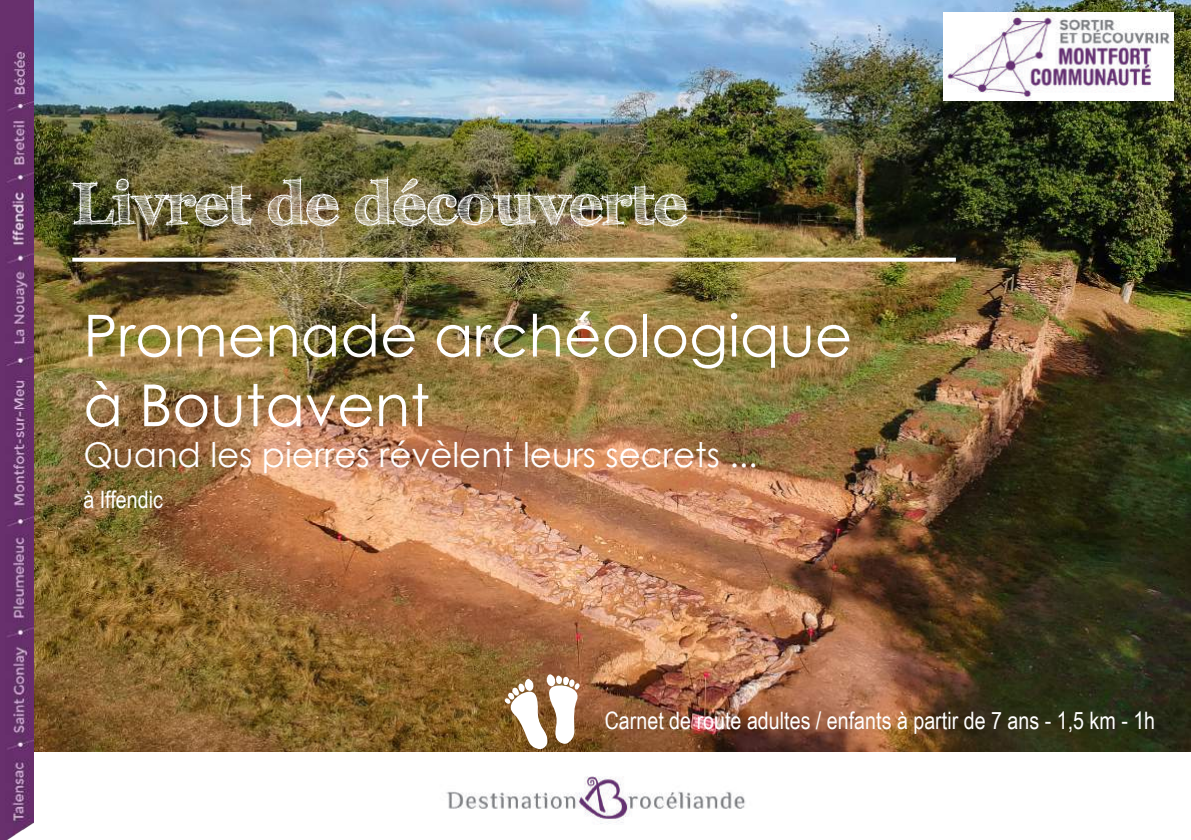
<style>
.page{position:relative;width:1191px;height:840px;background:#fff}
.page>*{position:absolute;margin:0;border:0;box-sizing:border-box;transform-origin:0 0}
.t1{font:700 60px "FFF Tusj";color:#fff}
.t2{font:58px/69.6px "Century Gothic";color:#fff}
.t3{font:34px "Century Gothic";color:#fff}
.t4{font:24px "Arial Narrow";color:#fff}
</style>
<div class="page">
<img style="left:33px;top:0;width:1158px;height:751px">
<svg style="left:72px;top:257px;width:884px;height:4px"></svg>
<svg style="left:505px;top:674px;width:74px;height:74px"></svg>
<img style="left:943px;top:13px;width:230px;height:88px">
<img style="left:33px;top:751px;width:1158px;height:73px">
<img style="left:0;top:0;width:33px;height:838px">
<h1 class="t1" style="left:72px;top:168px;width:616px">Livret de découverte</h1>
<h2 class="t2" style="left:83px;top:299px;width:770px">Promenade archéologique à Boutavent</h2>
<h3 class="t3" style="left:83px;top:430px;width:676px">Quand les pierres révèlent leurs secrets ...</h3>
<p class="t4" style="left:83px;top:481px;width:81px">à Iffendic</p>
<p class="t4" style="left:605px;top:702px;width:552px">Carnet de route adultes / enfants à partir de 7 ans - 1,5 km - 1h</p>
</div>
